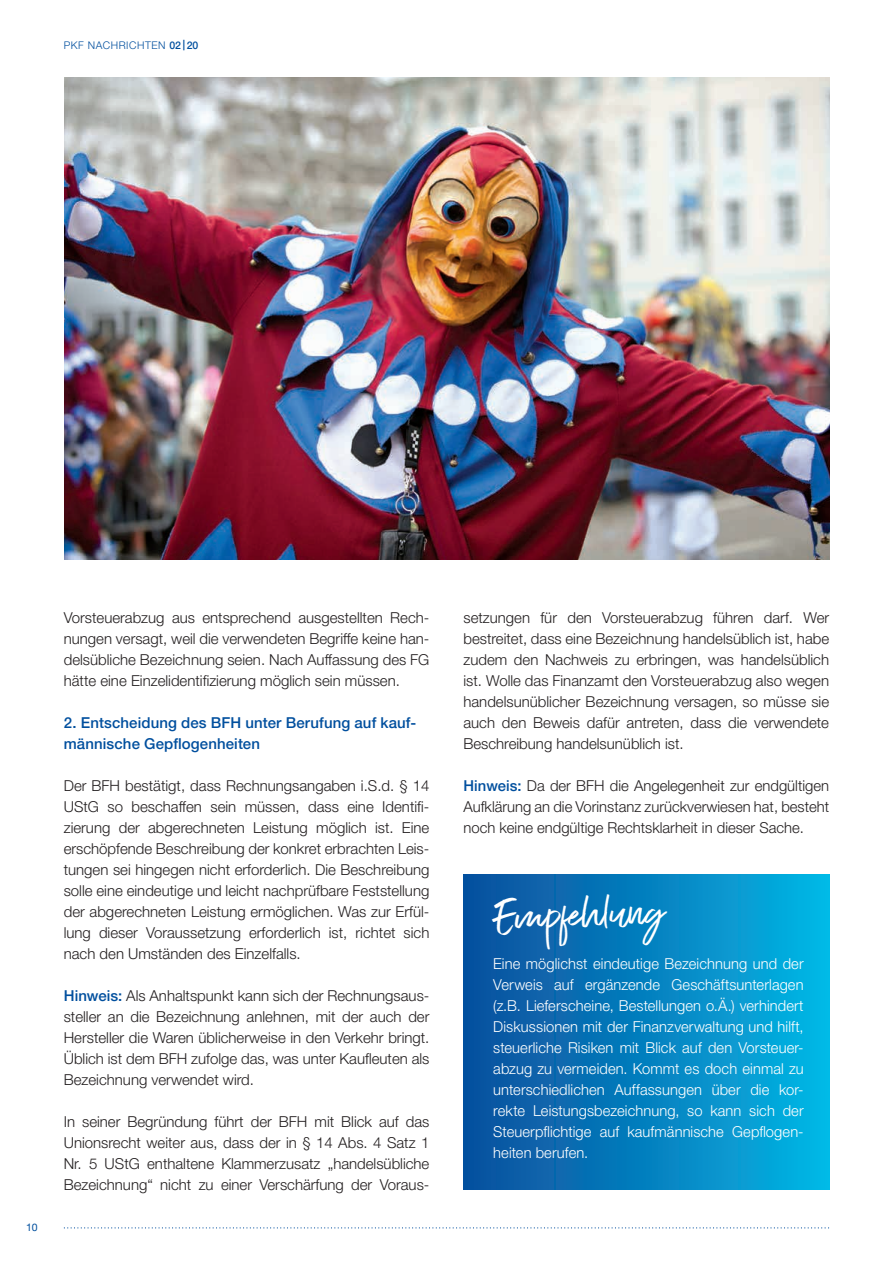
<style>
.page{position:relative;width:893px;height:1263px;background:#fff}
.page>*{position:absolute;margin:0;border:0;box-sizing:border-box;transform-origin:0 0}
.t1{font:46.5px "Exceptional";color:#fff}
.t2{font:300 15px/21px "Helvetica Neue LT";color:#231f20;text-align:justify}
.t3{font:300 15px/21px "Helvetica Neue LT";letter-spacing:.01em;color:#fff;text-align:justify}
.t4{font:500 15px/21px "Helvetica Neue LT";letter-spacing:.01em;color:#014f9e}
.t5{font:300 10.5px "Helvetica Neue LT";letter-spacing:.05em;color:#014f9e}
.t6{font:10.5px "Helvetica Neue LT";color:#014f9e}
.s1{font-weight:500}
.s2{font-weight:500;color:#014f9e}
</style>
<div class="page">
<img style="left:65px;top:78px;width:765px;height:482px">
<svg style="left:64px;top:1227px;width:765px;height:1px"></svg>
<div style="left:463px;top:875px;width:366px;height:315px;background:linear-gradient(to right,#0a4c9b,#03b6e5)"></div>
<p class="t5" style="left:64px;top:39px;width:136px">PKF NACHRICHTEN <span class="s1">02 |20</span></p>
<p class="t6" style="left:26px;top:1221px;width:13px">10</p>
<p class="t2" style="left:64px;top:606px;width:367px">Vorsteuerabzug aus entsprechend ausgestellten Rech&shy;nungen versagt, weil die verwendeten Begriffe keine han&shy;delsübliche Bezeichnung seien. Nach Auffassung des FG hätte eine Einzelidentifizierung möglich sein müssen.</p>
<p class="t4" style="left:64px;top:712px;width:354px">2. Entscheidung des BFH unter Berufung auf kauf&shy;männische Gepflogenheiten</p>
<p class="t2" style="left:64px;top:774px;width:367px">Der BFH bestätigt, dass Rechnungsangaben i.S.d. § 14<br>UStG so beschaffen sein müssen, dass eine Identifi&shy;zierung der abgerechneten Leistung möglich ist. Eine erschöpfende Beschreibung der konkret erbrachten Leis&shy;tungen sei hingegen nicht erforderlich. Die Beschreibung solle eine eindeutige und leicht nachprüfbare Feststellung der abgerechneten Leistung ermöglichen. Was zur Erfül&shy;lung dieser Voraussetzung erforderlich ist, richtet sich nach den Umständen des Einzelfalls.</p>
<p class="t2" style="left:64px;top:984px;width:367px"><span class="s2">Hinweis:</span> Als Anhaltspunkt kann sich der Rechnungsaus&shy;steller an die Bezeichnung anlehnen, mit der auch der Hersteller die Waren üblicherweise in den Verkehr bringt.<br>Üblich ist dem BFH zufolge das, was unter Kaufleuten als Bezeichnung verwendet wird.</p>
<p class="t2" style="left:64px;top:1110px;width:367px">In seiner Begründung führt der BFH mit Blick auf das Unionsrecht weiter aus, dass der in § 14 Abs. 4 Satz 1<br>Nr. 5 UStG enthaltene Klammerzusatz „handelsüb liche Bezeichnung“ nicht zu einer Verschärfung der Voraus-</p>
<p class="t2" style="left:463px;top:606px;width:367px">setzungen für den Vorsteuerabzug führen darf. Wer bestreitet, dass eine Bezeichnung handelsüblich ist, habe zudem den Nachweis zu erbringen, was handelsüblich ist. Wolle das Finanzamt den Vorsteuerabzug also wegen handelsunüblicher Bezeichnung versagen, so müsse sie auch den Beweis dafür antreten, dass die verwendete Beschreibung handelsunüblich ist.</p>
<p class="t2" style="left:463px;top:774px;width:367px"><span class="s2">Hinweis:</span> Da der BFH die Angelegenheit zur endgültigen Aufklärung an die Vorinstanz zurückverwiesen hat, besteht noch keine endgültige Rechtsklarheit in dieser Sache.</p>
<h1 class="t1" style="left:493px;top:883px;width:172px;rotate:-2deg">Empfehlung</h1>
<p class="t3" style="left:493px;top:953px;width:312px">Eine möglichst eindeutige Bezeichnung und der Verweis auf ergänzende Geschäftsunterlagen (z.B. Lieferscheine, Bestellungen o.Ä.) verhindert Diskussionen mit der Finanzverwaltung und hilft, steuerliche Risiken mit Blick auf den Vorsteuer&shy;abzug zu vermeiden. Kommt es doch einmal zu unterschiedlichen Auffassungen über die kor&shy;rekte Leistungsbezeichnung, so kann sich der Steuerpflichtige auf kaufmännische Gepflogen&shy;heiten berufen.</p>
</div>
